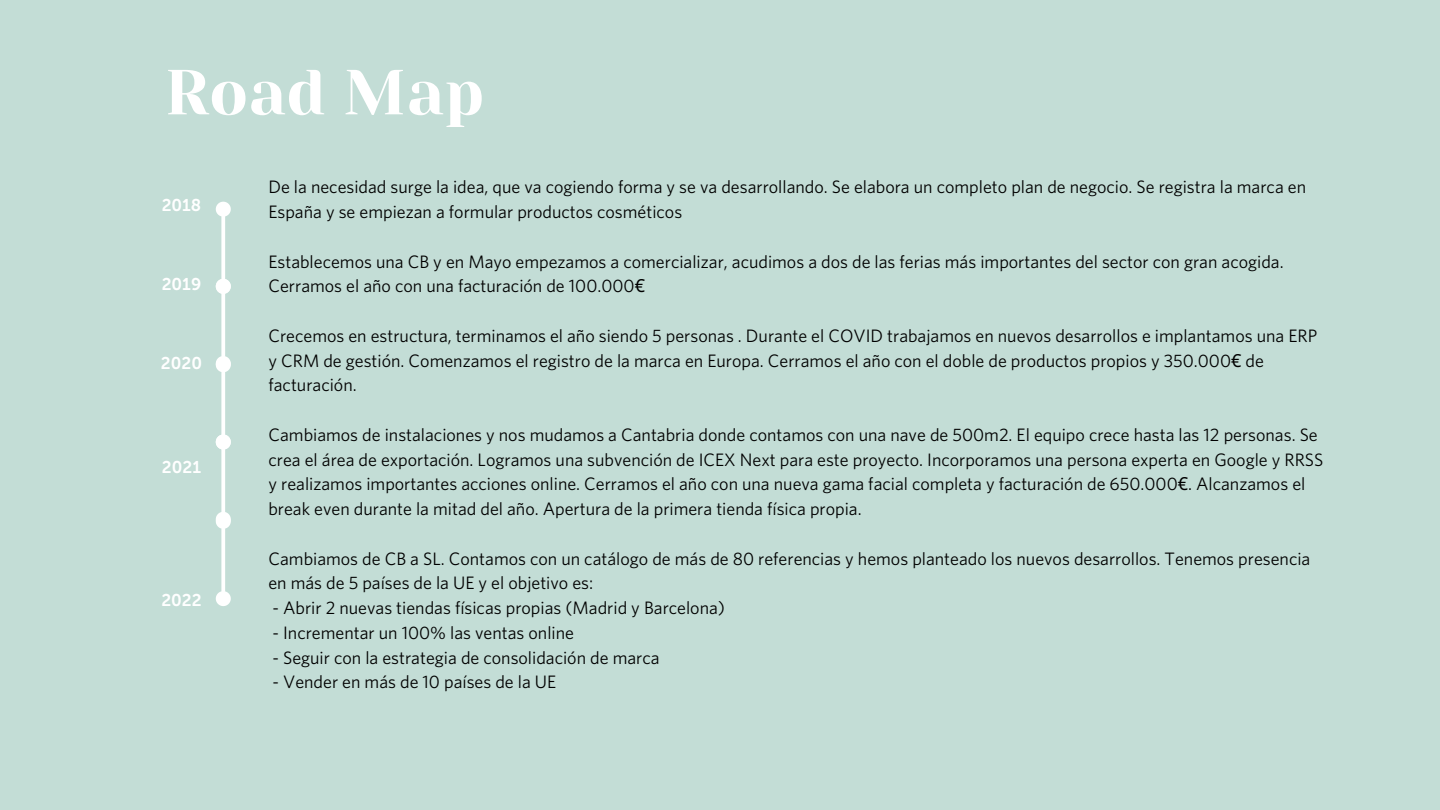
<style>
.page{position:relative;width:1440px;height:810px;background:#c3ddd6}
.page>*{position:absolute;margin:0;border:0;box-sizing:border-box;transform-origin:0 0}
.t1{font:63.5px "Yeseva One";color:#fff}
.t2{font:18px/24.8px "Whitney";color:#000}
.t3{font:17px "Museo Sans 700";color:#fff}
.s1{font-family:"Noto Sans"}
</style>
<div class="page">
<svg style="left:221px;top:219px;width:4px;height:57px"></svg>
<svg style="left:215px;top:201px;width:16px;height:18px"></svg>
<svg style="left:221px;top:297px;width:4px;height:56px"></svg>
<svg style="left:215px;top:276px;width:16px;height:21px"></svg>
<svg style="left:221px;top:375px;width:4px;height:57px"></svg>
<svg style="left:215px;top:353px;width:16px;height:22px"></svg>
<svg style="left:221px;top:452px;width:4px;height:57px"></svg>
<svg style="left:215px;top:432px;width:16px;height:20px"></svg>
<svg style="left:221px;top:531px;width:4px;height:58px"></svg>
<svg style="left:215px;top:509px;width:16px;height:22px"></svg>
<svg style="left:215px;top:589px;width:16px;height:17px"></svg>
<p class="t1" style="left:165px;top:56px;width:321px">Road Map</p>
<p class="t3" style="left:162px;top:195px;width:41px">2018</p>
<p class="t3" style="left:162px;top:274px;width:41px">2019</p>
<p class="t3" style="left:161px;top:353px;width:43px">2020</p>
<p class="t3" style="left:162px;top:457px;width:41px">2021</p>
<p class="t3" style="left:161px;top:590px;width:42px">2022</p>
<p class="t2" style="left:268px;top:174px;width:1039px">De la necesidad surge la idea, que va cogiendo forma y se va desarrollando. Se elabora un completo plan de negocio. Se registra la marca en<br>España y se empiezan a formular productos cosméticos</p>
<p class="t2" style="left:268px;top:249px;width:1017px">Establecemos una CB y en Mayo empezamos a comercializar, acudimos a dos de las ferias más importantes del sector con gran acogida.<br>Cerramos el año con una facturación de 100.000<span class="s1">€</span></p>
<p class="t2" style="left:268px;top:323px;width:1050px">Crecemos en estructura, terminamos el año siendo 5 personas . Durante el COVID trabajamos en nuevos desarrollos e implantamos una ERP y CRM de gestión. Comenzamos el registro de la marca en Europa. Cerramos el año con el doble de productos propios y 350.000<span class="s1">€</span> de facturación.</p>
<p class="t2" style="left:268px;top:422px;width:1056px">Cambiamos de instalaciones y nos mudamos a Cantabria donde contamos con una nave de 500m2. El equipo crece hasta las 12 personas. Se crea el área de exportación. Logramos una subvención de ICEX Next para este proyecto. Incorporamos una persona experta en Google y RRSS y realizamos importantes acciones online. Cerramos el año con una nueva gama facial completa y facturación de 650.000<span class="s1">€</span>. Alcanzamos el break even durante la mitad del año. Apertura de la primera tienda física propia.</p>
<p class="t2" style="left:268px;top:546px;width:1043px">Cambiamos de CB a SL. Contamos con un catálogo de más de 80 referencias y hemos planteado los nuevos desarrollos. Tenemos presencia en más de 5 países de la UE y el objetivo es:</p>
<p class="t2" style="left:273px;top:595px;width:454px">- Abrir 2 nuevas tiendas físicas propias (Madrid y Barcelona)</p>
<p class="t2" style="left:273px;top:620px;width:303px">- Incrementar un 100% las ventas online</p>
<p class="t2" style="left:273px;top:645px;width:389px">- Seguir con la estrategia de consolidación de marca</p>
<p class="t2" style="left:273px;top:669px;width:285px">- Vender en más de 10 países de la UE</p>
</div>
